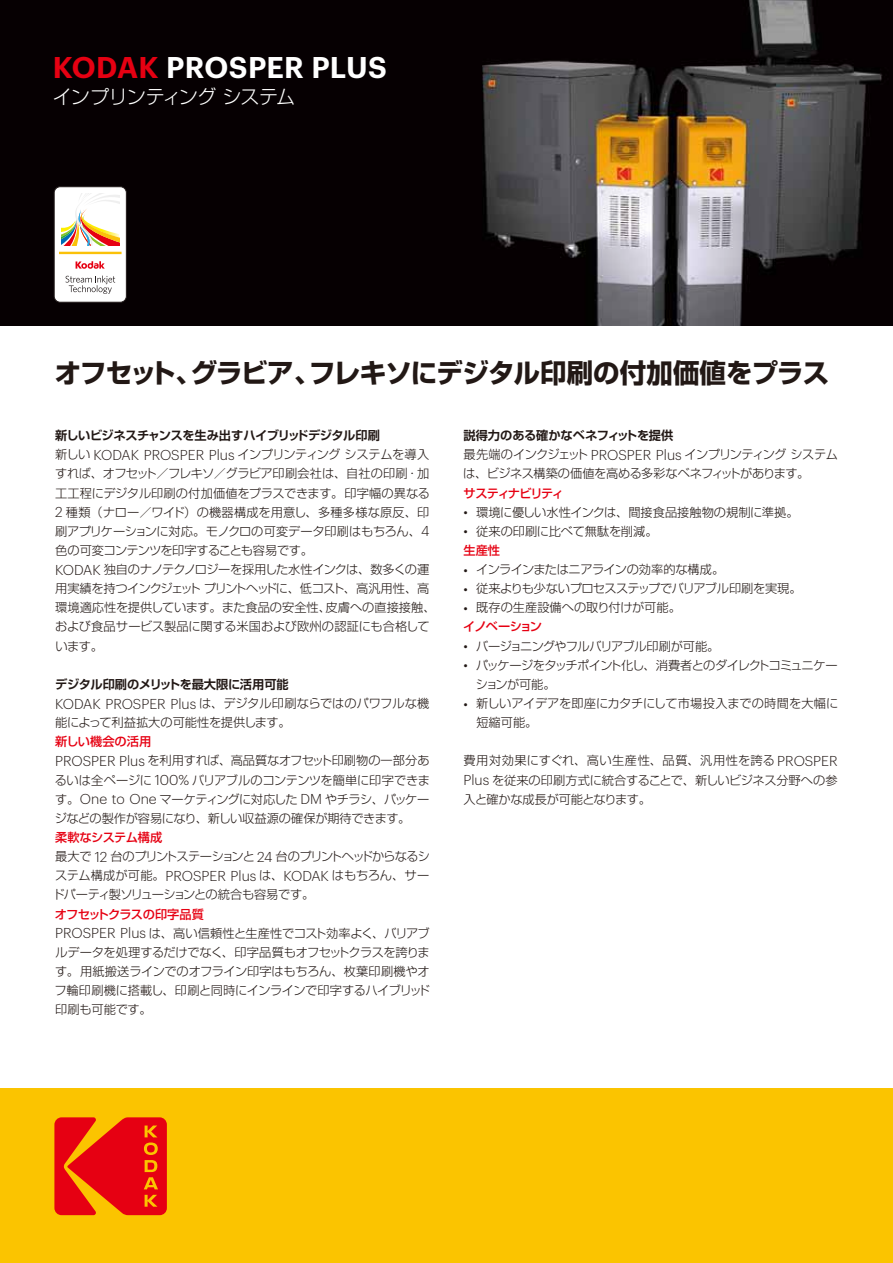
<style>
.page{position:relative;width:893px;height:1263px;background:#fff}
.page>*{position:absolute;margin:0;border:0;box-sizing:border-box;transform-origin:0 0}
.t1{font:600 29.4px "Graphik";letter-spacing:.005em;color:#fff}
.t2{font:700 26.55px "Shin Go Pro";letter-spacing:-.03em;color:#221815}
.t3{font:300 19.2px "Shin Go Pro";letter-spacing:-.045em;color:#fff}
.t4{font:300 12.15px/19.2px "Shin Go Pro";letter-spacing:-.03em;color:#221815}
.t5{font:300 12.15px/19.2px "Shin Go Pro";letter-spacing:-.005em;color:#221815}
.t6{font:300 12.15px/19.2px "Shin Go Pro";color:#221815}
.t7{font:700 12.15px "Shin Go Pro De";letter-spacing:-.025em;color:#221815}
.t8{font:300 12.15px/19.2px "Shin Go Pro";letter-spacing:-.06em;color:#221815}
.t9{font:700 12.15px "Shin Go Pro De";color:#221815}
.t10{font:500 12.15px "Shin Go Pro";letter-spacing:-.11em;color:#e60012}
.s1{color:#e60012}
.s2{font-family:"Graphik";font-size:14.1px}
.s3{font-weight:500;color:#e60012}
</style>
<div class="page">
<img style="left:0;top:0;width:893px;height:325px">
<div style="left:0;top:1089px;width:893px;height:174px;background:#fbc400"></div>
<svg style="left:54px;top:1117px;width:113px;height:98px"></svg>
<div style="left:54px;top:187px;width:72px;height:115px;background:#fff;border-radius:6px"></div>
<div style="left:54px;top:187px;width:72px;height:115px;border:1px solid #231c1c;border-radius:6px"></div>
<svg style="left:66px;top:276px;width:49px;height:18px"></svg>
<hr style="left:59px;top:252px;width:63px;height:2px;background:#fac109">
<svg style="left:76px;top:261px;width:29px;height:8px"></svg>
<svg style="left:61px;top:194px;width:58px;height:52px"></svg>
<h1 class="t1" style="left:53px;top:45px;width:335px"><span class="s1">KODAK</span> PROSPER PLUS</h1>
<h3 class="t3" style="left:53px;top:81px;width:244px">インプリンティングシステム</h3>
<h2 class="t2" style="left:55px;top:352px;width:776px">オフセット、グラビア、フレキソにデジタル印刷の付加価値をプラス</h2>
<p class="t7" style="left:55px;top:425px;width:326px">新しいビジネスチャンスを生み出すハイブリッドデジタル印刷</p>
<p class="t4" style="left:55px;top:444px;width:382px">新しい <span class="s2">KODAK PROSPER Plus</span> インプリンティングシステムを導入すれば、オフセット／フレキソ／グラビア印刷会社は、自社の印刷・加工工程にデジタル印刷の付加価値をプラスできます。印字幅の異なる<span class="s2">2</span> 種類（ナロー／ワイド）の機器構成を用意し、多種多様な原反、印刷アプリケーションに対応。モノクロの可変データ印刷はもちろん、<span class="s2">4</span>色の可変コンテンツを印字することも容易です。<br><span class="s2">KODAK</span> 独自のナノテクノロジーを採用した水性インクは、数多くの運用実績を持つインクジェットプリントヘッドに、低コスト、高汎用性、高環境適応性を提供しています。また食品の安全性、皮膚への直接接触、および食品サービス製品に関する米国および欧州の認証にも合格しています。</p>
<p class="t7" style="left:55px;top:674px;width:235px">デジタル印刷のメリットを最大限に活用可能</p>
<p class="t5" style="left:55px;top:692px;width:376px"><span class="s2">KODAK PROSPER Plus</span> は、デジタル印刷ならではのパワフルな機能によって利益拡大の可能性を提供します。</p>
<p class="t4" style="left:55px;top:731px;width:377px"><span class="s3">新しい機会の活用<br></span><span class="s2">PROSPER Plus</span> を利用すれば、高品質なオフセット印刷物の一部分あるいは全ページに <span class="s2">100%</span> バリアブルのコンテンツを簡単に印字できます。<span class="s2">One to One</span> マーケティングに対応した <span class="s2">DM</span> やチラシ、パッケージなどの製作が容易になり、新しい収益源の確保が期待できます。</p>
<p class="t4" style="left:52px;top:826px;width:379px"><span class="s3">柔軟なシステム構成<br></span>最大で <span class="s2">12</span> 台のプリントステーションと <span class="s2">24</span> 台のプリントヘッドからなるシステム構成が可能。<span class="s2">PROSPER Plus</span> は、<span class="s2">KODAK</span> はもちろん、サードパーティ製ソリューションとの統合も容易です。</p>
<p class="t4" style="left:55px;top:903px;width:377px"><span class="s3">オフセットクラスの印字品質<br></span><span class="s2">PROSPER Plus</span> は、高い信頼性と生産性でコスト効率よく、バリアブルデータを処理するだけでなく、印字品質もオフセットクラスを誇ります。用紙搬送ラインでのオフライン印字はもちろん、枚葉印刷機やオフ輪印刷機に搭載し、印刷と同時にインラインで印字するハイブリッド印刷も可能です。</p>
<p class="t9" style="left:463px;top:425px;width:211px">説得力のある確かなベネフィットを提供</p>
<p class="t4" style="left:463px;top:444px;width:376px">最先端のインクジェット <span class="s2">PROSPER Plus</span> インプリンティングシステムは、ビジネス構築の価値を高める多彩なベネフィットがあります。</p>
<p class="t10" style="left:463px;top:483px;width:102px">サスティナビリティ</p>
<p class="t6" style="left:463px;top:501px;width:337px"><span class="s2">•</span> 環境に優しい水性インクは、間接食品接触物の規制に準拠。</p>
<p class="t6" style="left:463px;top:520px;width:196px"><span class="s2">•</span> 従来の印刷に比べて無駄を削減。<span class="s3">生産性</span></p>
<p class="t4" style="left:463px;top:558px;width:262px"><span class="s2">•</span> インラインまたはニアラインの効率的な構成。</p>
<p class="t4" style="left:463px;top:577px;width:340px"><span class="s2">•</span> 従来よりも少ないプロセスステップでバリアブル印刷を実現。</p>
<p class="t6" style="left:463px;top:597px;width:219px"><span class="s2">•</span> 既存の生産設備への取り付けが可能。<span class="s3">イノベーション</span></p>
<p class="t4" style="left:463px;top:635px;width:257px"><span class="s2">•</span> バージョニングやフルバリアブル印刷が可能。</p>
<p class="t8" style="left:476px;top:654px;width:363px;text-indent:-12px"><span class="s2">•</span> パッケージをタッチポイント化し、消費者とのダイレクトコミュニケーションが可能。</p>
<p class="t5" style="left:476px;top:692px;width:363px;text-indent:-13px"><span class="s2">•</span> 新しいアイデアを即座にカタチにして市場投入までの時間を大幅に短縮可能。</p>
<p class="t4" style="left:463px;top:750px;width:376px;text-align:justify">費用対効果にすぐれ、高い生産性、品質、汎用性を誇る <span class="s2">PROSPER Plus</span> を従来の印刷方式に統合することで、新しいビジネス分野への参入と確かな成長が可能となります。</p>
</div>
